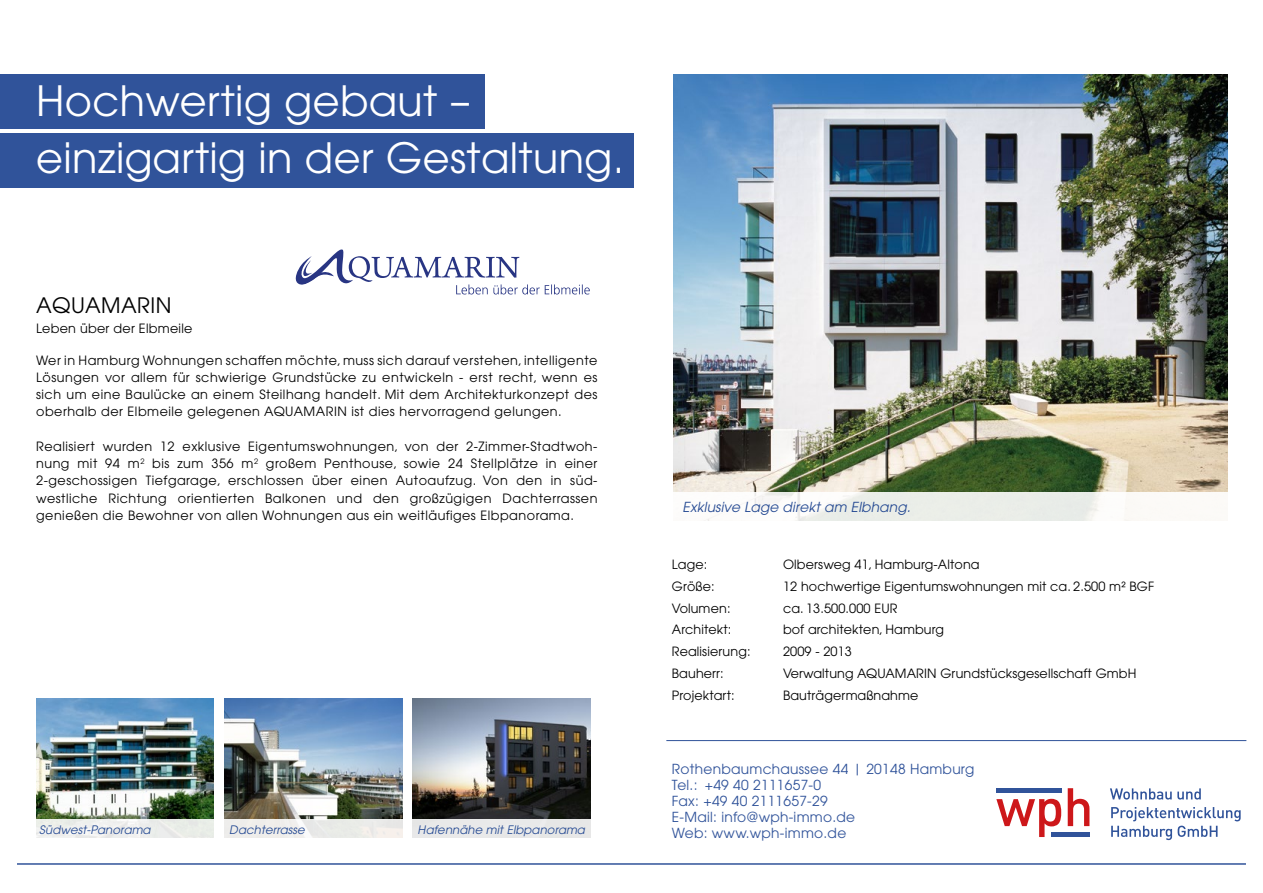
<style>
.page{position:relative;width:1263px;height:893px;background:#fff}
.page>*{position:absolute;margin:0;border:0;box-sizing:border-box;transform-origin:0 0}
.t1{font:41.55px/57.2px "Avant Garde";letter-spacing:.01em;color:#fff}
.t2{font:21.15px "ITC Avant Garde Std";letter-spacing:.02em;color:#000}
.t3{font:13.8px/16px "Avant Garde";letter-spacing:.02em;color:#30539a}
.t4{font:italic 13.8px "Avant Garde";letter-spacing:.01em;color:#244992}
.t5{font:12.75px/17.2px "Avant Garde";letter-spacing:.01em;color:#000;text-align:justify}
.t6{font:12.75px "ITC Avant Garde Std";letter-spacing:.02em;color:#000}
.t7{font:italic 11.7px "Avant Garde";letter-spacing:.01em;color:#244992}
</style>
<div class="page">
<hr style="left:666px;top:740px;width:580px;height:1px;background:#30539a">
<svg style="left:996px;top:799px;width:65px;height:38px"></svg>
<hr style="left:997px;top:788px;width:65px;height:4px;background:#30539a">
<svg style="left:1068px;top:788px;width:21px;height:38px"></svg>
<hr style="left:1051px;top:833px;width:38px;height:4px;background:#30539a">
<svg style="left:1110px;top:788px;width:91px;height:11px"></svg>
<svg style="left:1111px;top:807px;width:129px;height:33px"></svg>
<hr style="left:17px;top:863px;width:1229px;height:2px;background:#30539a">
<img style="left:674px;top:74px;width:554px;height:418px">
<svg style="left:704px;top:492px;width:487px;height:29px;fill:#ecefe9"></svg>
<div style="left:0;top:74px;width:485px;height:55px;background:#30539a"></div>
<div style="left:0;top:133px;width:633px;height:55px;background:#30539a"></div>
<img style="left:36px;top:699px;width:178px;height:120px">
<img style="left:224px;top:699px;width:178px;height:120px">
<img style="left:413px;top:699px;width:178px;height:120px">
<svg style="left:36px;top:819px;width:555px;height:19px;fill:#eaecea"></svg>
<svg style="left:295px;top:249px;width:295px;height:45px"></svg>
<h1 class="t1" style="left:36px;top:72px;width:590px">Hochwertig gebaut – einzigartig in der Gestaltung.</h1>
<h2 class="t2" style="left:36px;top:292px;width:137px">AQUAMARIN</h2>
<p class="t6" style="left:36px;top:320px;width:158px">Leben über der Elbmeile</p>
<p class="t5" style="left:36px;top:351px;width:563px">Wer in Hamburg Wohnungen schaffen möchte, muss sich darauf verstehen, intelligente Lösungen vor allem für schwierige Grundstücke zu entwickeln - erst recht, wenn es sich um eine Baulücke an einem Steilhang handelt. Mit dem Architekturkonzept des oberhalb der Elbmeile gelegenen AQUAMARIN ist dies hervorragend gelungen.</p>
<p class="t5" style="left:36px;top:438px;width:563px">Realisiert wurden 12 exklusive Eigentumswohnungen, von der 2-Zimmer-Stadtwoh&shy;nung mit 94 m<sup>2</sup> bis zum 356 m<sup>2</sup> großem Penthouse, sowie 24 Stellplätze in einer 2-geschossigen Tiefgarage, erschlossen über einen Autoaufzug. Von den in süd&shy;westliche Richtung orientierten Balkonen und den großzügigen Dachterrassen genießen die Bewohner von allen Wohnungen aus ein weitläufiges Elbpanorama.</p>
<p class="t7" style="left:39px;top:823px;width:113px">Südwest-Panorama</p>
<p class="t7" style="left:229px;top:823px;width:77px">Dachterrasse</p>
<p class="t7" style="left:418px;top:823px;width:169px">Hafennähe mit Elbpanorama</p>
<p class="t4" style="left:682px;top:499px;width:230px">Exklusive Lage direkt am Elbhang.</p>
<p class="t5" style="left:672px;top:555px;width:37px">Lage:</p>
<p class="t5" style="left:783px;top:555px;width:198px">Olbersweg 41, Hamburg-Altona</p>
<p class="t5" style="left:672px;top:577px;width:44px">Größe:</p>
<p class="t5" style="left:783px;top:577px;width:373px">12 hochwertige Eigentumswohnungen mit ca. 2.500 m² BGF</p>
<p class="t5" style="left:672px;top:599px;width:60px">Volumen:</p>
<p class="t5" style="left:783px;top:599px;width:116px">ca. 13.500.000 EUR</p>
<p class="t5" style="left:672px;top:621px;width:61px">Architekt:</p>
<p class="t5" style="left:783px;top:621px;width:163px">bof architekten, Hamburg</p>
<p class="t5" style="left:672px;top:643px;width:80px">Realisierung:</p>
<p class="t5" style="left:783px;top:643px;width:70px">2009 - 2013</p>
<p class="t5" style="left:672px;top:665px;width:53px">Bauherr:</p>
<p class="t5" style="left:783px;top:665px;width:355px">Verwaltung AQUAMARIN Grundstücksgesellschaft GmbH</p>
<p class="t5" style="left:672px;top:687px;width:64px">Projektart:</p>
<p class="t5" style="left:783px;top:687px;width:137px">Bauträgermaßnahme</p>
<p class="t3" style="left:672px;top:761px;width:304px">Rothenbaumchaussee 44 | 20148 Hamburg<br>Tel.: +49 40 2111657-0<br>Fax: +49 40 2111657-29<br>E-Mail: info@wph-immo.de<br>Web: www.wph-immo.de</p>
</div>
